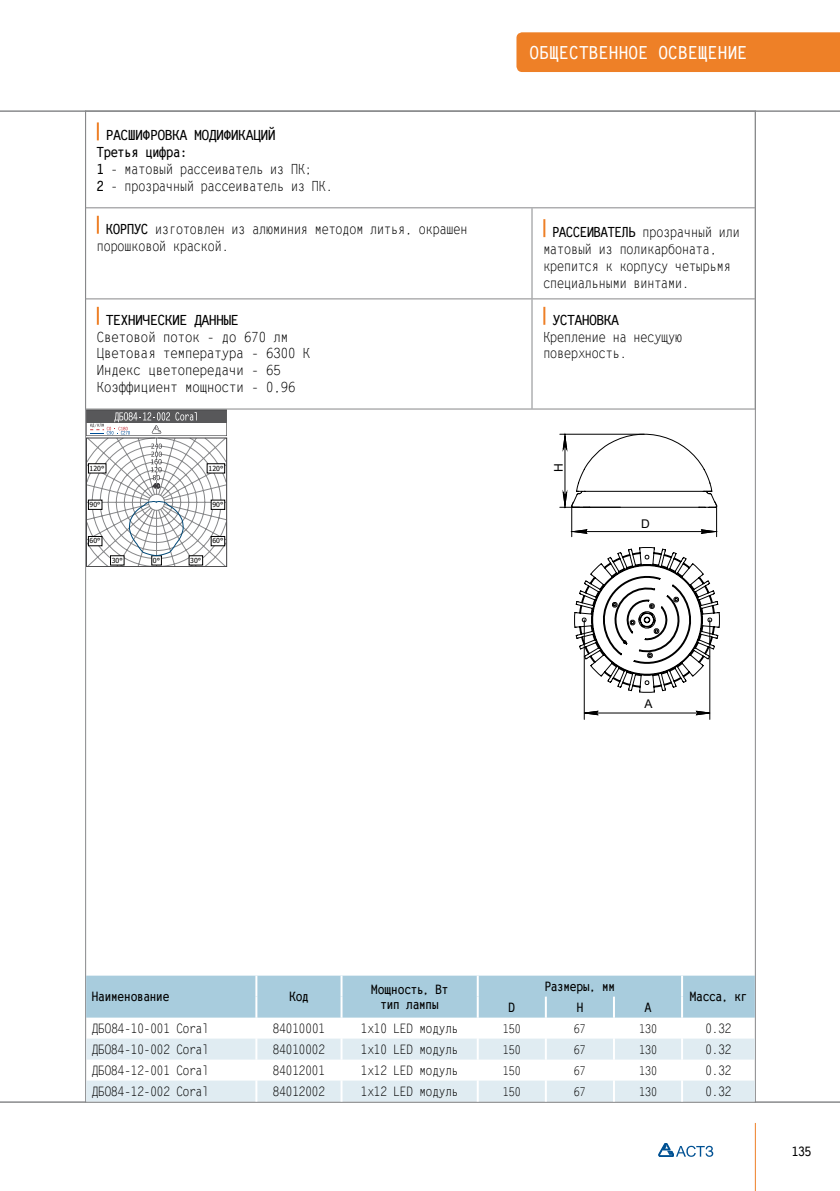
<style>
.page{position:relative;width:840px;height:1191px;background:#fff}
.page>*{position:absolute;margin:0;border:0;box-sizing:border-box;transform-origin:0 0}
.t1{font:700 18px "Letter Gothic";letter-spacing:.05em;color:#fff}
.t2{font:14px/16.8px "Letter Gothic";letter-spacing:-.005em;color:#000}
.t3{font:14px/16.8px "Letter Gothic";letter-spacing:-.005em;color:#000;scale:1.05 1}
.t4{font:700 14px "Letter Gothic";color:#000;scale:1.05 1}
.t5{font:700 14px "Letter Gothic";color:#000}
.t6{font:13px "Letter Gothic";color:#000}
.t7{font:700 13px/15.6px "Letter Gothic";letter-spacing:-.005em;color:#000;text-align:center}
.t8{font:12px "Letter Gothic";color:#000}
.t9{font:12px "Arial";color:#000}
.t10{font:7px "Tahoma";color:#000}
.s1{font-weight:700}
</style>
<div class="page">
<div style="left:516px;top:32px;width:323px;height:40px;background:#ee8027"></div>
<svg style="left:658px;top:1143px;width:55px;height:13px"></svg>
<hr style="left:754px;top:1123px;width:1px;height:68px;background:#ee8027">
<hr style="left:754px;top:111px;width:1px;height:991px;background:#87888a">
<hr style="left:85px;top:111px;width:1px;height:991px;background:#87888a">
<hr style="left:0;top:1101px;width:839px;height:1px;background:#87888a">
<hr style="left:0;top:111px;width:839px;height:1px;background:#87888a">
<div style="left:86px;top:975px;width:668px;height:42px;background:#a8ccdd"></div>
<svg style="left:86px;top:1038px;width:668px;height:63px;fill:#e0ecf2"></svg>
<hr style="left:255px;top:975px;width:2px;height:21px;background:#fff">
<hr style="left:340px;top:975px;width:2px;height:21px;background:#fff">
<hr style="left:255px;top:996px;width:2px;height:21px;background:#fff">
<hr style="left:340px;top:996px;width:2px;height:21px;background:#fff">
<hr style="left:476px;top:975px;width:2px;height:21px;background:#fff">
<hr style="left:680px;top:975px;width:2px;height:21px;background:#fff">
<hr style="left:476px;top:996px;width:2px;height:21px;background:#fff">
<hr style="left:544px;top:996px;width:2px;height:21px;background:#fff">
<hr style="left:612px;top:996px;width:2px;height:21px;background:#fff">
<hr style="left:680px;top:996px;width:2px;height:21px;background:#fff">
<hr style="left:255px;top:1038px;width:2px;height:21px;background:#fff">
<hr style="left:340px;top:1038px;width:2px;height:21px;background:#fff">
<hr style="left:476px;top:1038px;width:2px;height:21px;background:#fff">
<hr style="left:544px;top:1038px;width:2px;height:21px;background:#fff">
<hr style="left:612px;top:1038px;width:2px;height:21px;background:#fff">
<hr style="left:680px;top:1038px;width:2px;height:21px;background:#fff">
<hr style="left:255px;top:1059px;width:2px;height:21px;background:#fff">
<hr style="left:340px;top:1059px;width:2px;height:21px;background:#fff">
<hr style="left:476px;top:1059px;width:2px;height:21px;background:#fff">
<hr style="left:544px;top:1059px;width:2px;height:21px;background:#fff">
<hr style="left:612px;top:1059px;width:2px;height:21px;background:#fff">
<hr style="left:680px;top:1059px;width:2px;height:21px;background:#fff">
<hr style="left:255px;top:1080px;width:2px;height:21px;background:#fff">
<hr style="left:340px;top:1080px;width:2px;height:21px;background:#fff">
<hr style="left:476px;top:1080px;width:2px;height:21px;background:#fff">
<hr style="left:544px;top:1080px;width:2px;height:21px;background:#fff">
<hr style="left:612px;top:1080px;width:2px;height:21px;background:#fff">
<hr style="left:680px;top:1080px;width:2px;height:21px;background:#fff">
<hr style="left:85px;top:207px;width:446px;height:1px;background:#87888a">
<hr style="left:531px;top:207px;width:224px;height:1px;background:#87888a">
<hr style="left:531px;top:208px;width:1px;height:90px;background:#87888a">
<hr style="left:85px;top:298px;width:446px;height:1px;background:#87888a">
<hr style="left:531px;top:298px;width:224px;height:1px;background:#87888a">
<hr style="left:531px;top:299px;width:1px;height:109px;background:#87888a">
<hr style="left:85px;top:408px;width:446px;height:1px;background:#87888a">
<hr style="left:531px;top:408px;width:224px;height:1px;background:#87888a">
<svg style="left:97px;top:122px;width:2px;height:18px"></svg>
<svg style="left:97px;top:216px;width:2px;height:18px"></svg>
<svg style="left:543px;top:219px;width:2px;height:18px"></svg>
<svg style="left:97px;top:307px;width:2px;height:18px"></svg>
<svg style="left:543px;top:307px;width:2px;height:18px"></svg>
<svg style="left:86px;top:409px;width:141px;height:158px"></svg>
<hr style="left:559px;top:434px;width:84px;height:1px;background:#000">
<hr style="left:559px;top:507px;width:61px;height:1px;background:#000">
<svg style="left:561px;top:433px;width:158px;height:260px"></svg>
<hr style="left:583px;top:620px;width:1px;height:99px;background:#000">
<hr style="left:709px;top:620px;width:1px;height:99px;background:#000">
<svg style="left:583px;top:710px;width:16px;height:5px"></svg>
<svg style="left:694px;top:710px;width:16px;height:5px"></svg>
<hr style="left:584px;top:712px;width:125px;height:1px;background:#000">
<p class="t1" style="left:529px;top:42px;width:218px">ОБЩЕСТВЕННОЕ ОСВЕЩЕНИЕ</p>
<p class="t2" style="left:97px;top:127px;width:237px;text-indent:9px"><span class="s1">РАСШИФРОВКА МОДИФИКАЦИЙ<br>Третья цифра:<br>1</span> - матовый рассеиватель из ПК;<br><span class="s1">2</span> - прозрачный рассеиватель из ПК.</p>
<p class="t5" style="left:106px;top:220px;width:15px">Корпус</p>
<p class="t2" style="left:97px;top:220px;width:372px;text-indent:58px">изготовлен из алюминия методом литья, окрашен порошковой краской.</p>
<p class="t5" style="left:552px;top:223px;width:15px">Рассеиватель</p>
<p class="t2" style="left:543px;top:224px;width:198px;text-indent:99px">прозрачный или матовый из поликарбоната, крепится к корпусу четырьмя специальными винтами.</p>
<p class="t4" style="left:106px;top:311px;width:128px">ТЕХНИЧЕСКИЕ ДАННЫЕ</p>
<p class="t3" style="left:97px;top:328px;width:204px">Световой поток - до 670 лм<br>Цветовая температура - 6300 К<br>Индекс цветопередачи - 65<br>Коэффициент мощности - 0,96</p>
<p class="t10" style="left:90px;top:463px;width:16px">120°</p>
<p class="t10" style="left:208px;top:463px;width:16px">120°</p>
<p class="t10" style="left:89px;top:500px;width:12px">90°</p>
<p class="t10" style="left:89px;top:536px;width:12px">60°</p>
<p class="t10" style="left:112px;top:555px;width:12px">30°</p>
<p class="t10" style="left:153px;top:555px;width:9px">0°</p>
<p class="t10" style="left:212px;top:500px;width:12px">90°</p>
<p class="t10" style="left:212px;top:536px;width:12px">60°</p>
<p class="t10" style="left:190px;top:555px;width:12px">30°</p>
<p class="t4" style="left:552px;top:311px;width:64px">УСТАНОВКА</p>
<p class="t2" style="left:543px;top:328px;width:140px">Крепление на несущую поверхность.</p>
<p class="t9" style="left:550px;top:472px;width:10px;rotate:-90deg">H</p>
<p class="t9" style="left:640px;top:516px;width:10px">D</p>
<p class="t9" style="left:644px;top:696px;width:10px">A</p>
<p class="t7" style="left:92px;top:989px;width:79px">Наименование</p>
<p class="t7" style="left:289px;top:989px;width:21px">Код</p>
<p class="t7" style="left:371px;top:981px;width:79px">Мощность, Вт тип лампы</p>
<p class="t7" style="left:544px;top:978px;width:72px">Размеры, мм</p>
<p class="t7" style="left:508px;top:999px;width:8px">D</p>
<p class="t7" style="left:576px;top:999px;width:8px">H</p>
<p class="t7" style="left:644px;top:999px;width:8px">A</p>
<p class="t7" style="left:689px;top:989px;width:59px">Масса, кг</p>
<p class="t6" style="left:92px;top:1020px;width:118px">ДБО84-10-001 Coral</p>
<p class="t6" style="left:273px;top:1020px;width:53px">84010001</p>
<p class="t6" style="left:360px;top:1020px;width:99px">1х10 LED модуль</p>
<p class="t8" style="left:502px;top:1021px;width:19px">150</p>
<p class="t8" style="left:573px;top:1021px;width:13px">67</p>
<p class="t8" style="left:638px;top:1021px;width:19px">130</p>
<p class="t6" style="left:705px;top:1020px;width:27px">0.32</p>
<p class="t6" style="left:92px;top:1041px;width:118px">ДБО84-10-002 Coral</p>
<p class="t6" style="left:273px;top:1041px;width:53px">84010002</p>
<p class="t6" style="left:360px;top:1041px;width:99px">1х10 LED модуль</p>
<p class="t8" style="left:502px;top:1042px;width:19px">150</p>
<p class="t8" style="left:573px;top:1042px;width:13px">67</p>
<p class="t8" style="left:638px;top:1042px;width:19px">130</p>
<p class="t6" style="left:705px;top:1041px;width:27px">0.32</p>
<p class="t6" style="left:92px;top:1062px;width:118px">ДБО84-12-001 Coral</p>
<p class="t6" style="left:273px;top:1062px;width:53px">84012001</p>
<p class="t6" style="left:360px;top:1062px;width:99px">1х12 LED модуль</p>
<p class="t8" style="left:502px;top:1063px;width:19px">150</p>
<p class="t8" style="left:573px;top:1063px;width:13px">67</p>
<p class="t8" style="left:638px;top:1063px;width:19px">130</p>
<p class="t6" style="left:705px;top:1062px;width:27px">0.32</p>
<p class="t6" style="left:92px;top:1083px;width:118px">ДБО84-12-002 Coral</p>
<p class="t6" style="left:273px;top:1083px;width:53px">84012002</p>
<p class="t6" style="left:360px;top:1083px;width:99px">1х12 LED модуль</p>
<p class="t8" style="left:502px;top:1084px;width:19px">150</p>
<p class="t8" style="left:573px;top:1084px;width:13px">67</p>
<p class="t8" style="left:638px;top:1084px;width:19px">130</p>
<p class="t6" style="left:705px;top:1083px;width:27px">0.32</p>
<p class="t7" style="left:791px;top:1143px;width:21px">135</p>
</div>
